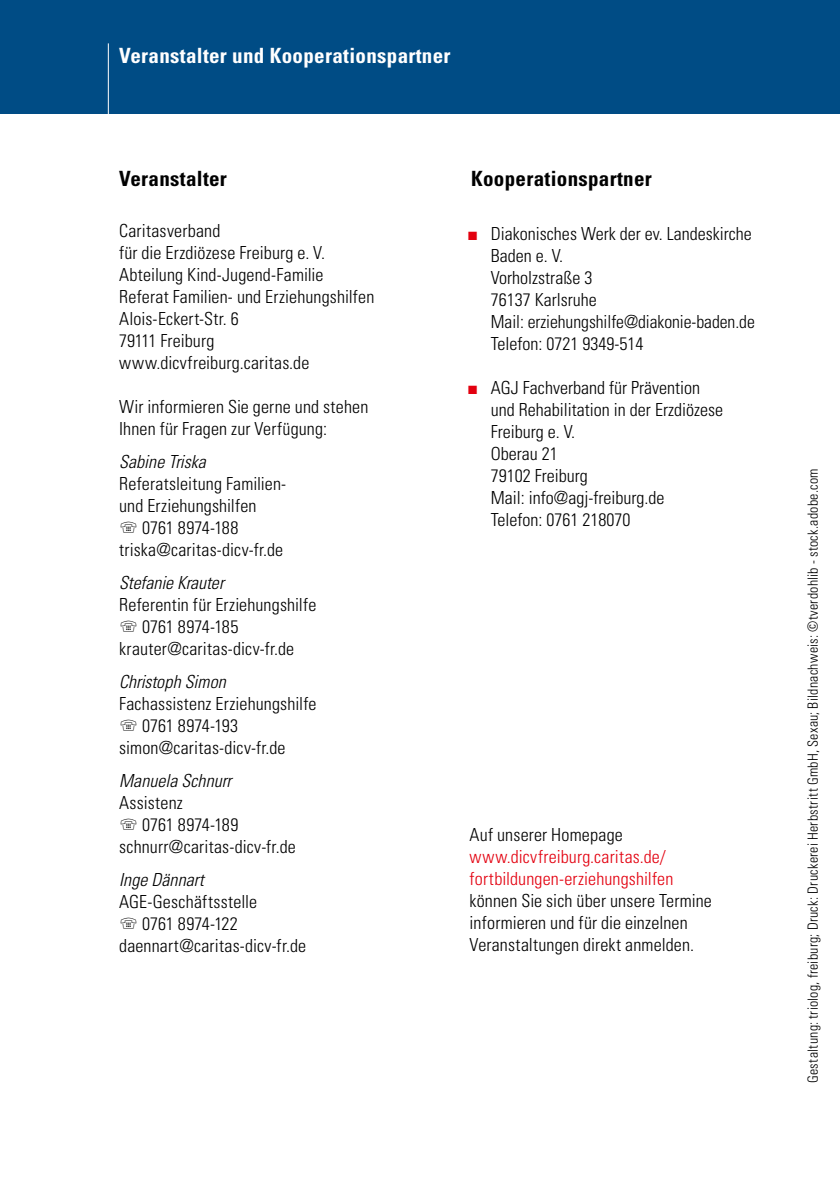
<style>
.page{position:relative;width:840px;height:1191px;background:#fff}
.page>*{position:absolute;margin:0;border:0;box-sizing:border-box;transform-origin:0 0}
.t1{font:700 condensed 21px "Univers";letter-spacing:.015em;color:#fff}
.t2{font:700 condensed 21px "Univers";letter-spacing:.015em;color:#000}
.t3{font:300 condensed 18px/22px "Univers";letter-spacing:.005em;color:#000}
.t4{font:italic 300 condensed 18px "Univers";color:#000}
.t5{font:300 condensed 18px/22px "Univers";letter-spacing:.01em;color:#e3000f}
.t6{font:300 condensed 14px "Univers";letter-spacing:.02em;color:#000}
.s1{color:#e3000f}
</style>
<div class="page">
<div style="left:0;top:0;width:839px;height:113px;background:#004c85"></div>
<hr style="left:108px;top:43px;width:1px;height:80px;background:#fff">
<p class="t1" style="left:119px;top:43px;width:333px">Veranstalter und Kooperationspartner</p>
<p class="t2" style="left:119px;top:166px;width:109px">Veranstalter</p>
<p class="t2" style="left:471px;top:166px;width:182px">Kooperationspartner</p>
<p class="t3" style="left:119px;top:219px;width:256px">Caritasverband<br>für die Erzdiözese Freiburg e. V.<br>Abteilung Kind-Jugend-Familie<br>Referat Familien- und Erziehungshilfen<br>Alois-Eckert-Str. 6<br>79111 Freiburg www.dicvfreiburg.caritas.de</p>
<p class="t3" style="left:119px;top:395px;width:250px">Wir informieren Sie gerne und stehen<br>Ihnen für Fragen zur Verfügung:</p>
<p class="t4" style="left:119px;top:450px;width:88px">Sabine Triska</p>
<p class="t3" style="left:119px;top:472px;width:168px">Referatsleitung Familien-</p>
<p class="t3" style="left:119px;top:494px;width:139px">und Erziehungshilfen</p>
<p class="t3" style="left:142px;top:516px;width:98px">0761 8974-188</p>
<p class="t3" style="left:119px;top:538px;width:165px">triska@caritas-dicv-fr.de</p>
<p class="t4" style="left:119px;top:571px;width:106px">Stefanie Krauter</p>
<p class="t3" style="left:119px;top:593px;width:198px">Referentin für Erziehungshilfe</p>
<p class="t3" style="left:142px;top:615px;width:98px">0761 8974-185</p>
<p class="t3" style="left:119px;top:637px;width:176px">krauter@caritas-dicv-fr.de</p>
<p class="t4" style="left:119px;top:670px;width:108px">Christoph Simon</p>
<p class="t3" style="left:119px;top:692px;width:199px">Fachassistenz Erziehungshilfe</p>
<p class="t3" style="left:142px;top:714px;width:97px">0761 8974-193</p>
<p class="t3" style="left:119px;top:736px;width:168px">simon@caritas-dicv-fr.de</p>
<p class="t4" style="left:119px;top:769px;width:114px">Manuela Schnurr</p>
<p class="t3" style="left:119px;top:791px;width:65px">Assistenz</p>
<p class="t3" style="left:142px;top:813px;width:98px">0761 8974-189</p>
<p class="t3" style="left:119px;top:835px;width:178px">schnurr@caritas-dicv-fr.de</p>
<p class="t4" style="left:119px;top:868px;width:86px">Inge Dännart</p>
<p class="t3" style="left:119px;top:890px;width:139px">AGE-Geschäftsstelle</p>
<p class="t3" style="left:142px;top:912px;width:97px">0761 8974-122</p>
<p class="t3" style="left:119px;top:934px;width:188px">daennart@caritas-dicv-fr.de</p>
<p class="t3" style="left:490px;top:222px;width:265px;text-indent:-23px"><span class="s1">■</span> Diakonisches Werk der ev. Landeskirche<br>Baden e. V.<br>Vorholzstraße 3<br>76137 Karlsruhe<br>Mail: erziehungshilfe@diakonie-baden.de<br>Telefon: 0721 9349-514</p>
<p class="t3" style="left:490px;top:376px;width:233px;text-indent:-23px"><span class="s1">■</span> AGJ Fachverband für Prävention und Rehabilitation in der Erzdiözese<br>Freiburg e. V.<br>Oberau 21<br>79102 Freiburg<br>Mail: info@agj-freiburg.de<br>Telefon: 0761 218070</p>
<p class="t3" style="left:469px;top:823px;width:155px">Auf unserer Homepage</p>
<p class="t5" style="left:469px;top:845px;width:205px">www.dicvfreiburg.caritas.de/ fortbildungen-erziehungshilfen</p>
<p class="t3" style="left:469px;top:889px;width:244px">können Sie sich über unsere Termine informieren und für die einzelnen<br>Veranstaltungen direkt anmelden.</p>
<p class="t6" style="left:804px;top:1083px;width:616px;rotate:-90deg">Gestaltung: triolog, freiburg; Druck: Druckerei Herbstritt GmbH, Sexau; Bildnachweis: ©tverdohlib - stock.adobe.com</p>
</div>
